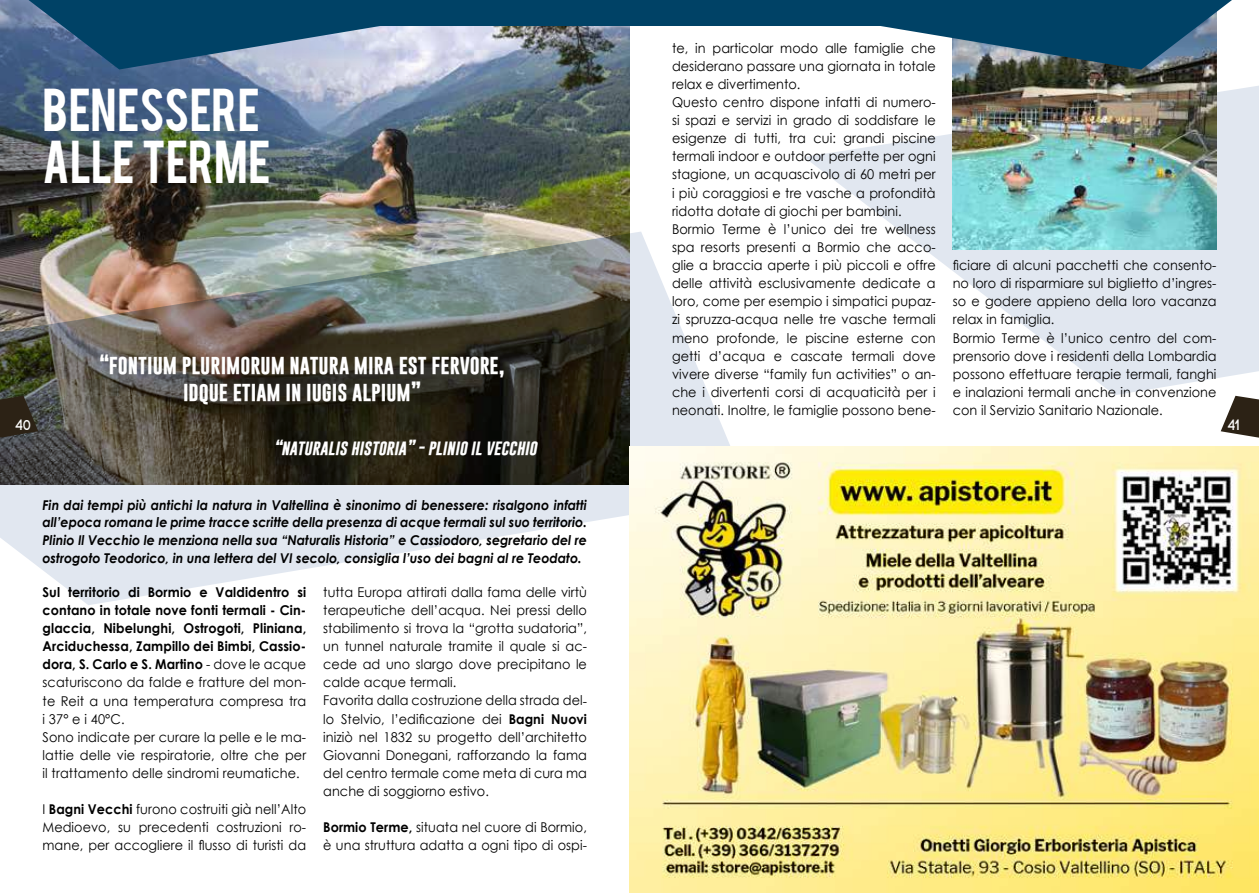
<style>
.page{position:relative;width:1259px;height:893px;background:#fff}
.page>*{position:absolute;margin:0;border:0;box-sizing:border-box;transform-origin:0 0}
.t1{font:47.55px/52.5px "Bebas";letter-spacing:.005em;color:#fff}
.t2{font:700 20.1px/27px "Gobold";color:#fff;text-align:center;scale:.94 1}
.t3{font:italic 700 15.9px "Gobold";color:#fff;scale:.94 1}
.t4{font:700 15px "Code";color:#fff;scale:.9 1}
.t5{font:13.5px/18.1px "Century Gothic";letter-spacing:.005em;color:#000;scale:.95 1}
.t6{font:italic 700 13.5px/17.7px "Century Gothic";color:#000;text-align:justify;scale:.94 1}
.s1{font-weight:700}
</style>
<div class="page">
<svg style="left:1220px;top:396px;width:39px;height:42px"></svg>
<svg style="left:804px;top:69px;width:455px;height:326px"></svg>
<img style="left:441px;top:26px;width:188px;height:206px">
<img style="left:0;top:0;width:441px;height:232px">
<img style="left:952px;top:69px;width:264px;height:180px">
<svg style="left:0;top:232px;width:730px;height:373px;fill:#e1e7f0"></svg>
<img style="left:0;top:232px;width:629px;height:253px">
<svg style="left:0;top:396px;width:38px;height:50px;background:#38332c"></svg>
<svg style="left:29px;top:0;width:352px;height:69px;background:#3e6a8b"></svg>
<div style="left:222px;top:0;width:936px;height:26px;background:#004266"></div>
<svg style="left:881px;top:0;width:351px;height:69px"></svg>
<img style="left:629px;top:446px;width:630px;height:447px">
<p class="t5" style="left:672px;top:38px;width:279px">te, in particolar modo alle famiglie che desiderano passare una giornata in totale relax e divertimento.<br>Questo centro dispone infatti di numero&shy;si spazi e servizi in grado di soddisfare le esigenze di tutti, tra cui: grandi piscine termali indoor e outdoor perfette per ogni stagione, un acquascivolo di 60 metri per i più coraggiosi e tre vasche a profondità ridotta dotate di giochi per bambini.<br>Bormio Terme è l’unico dei tre wellness spa resorts presenti a Bormio che acco&shy;glie a braccia aperte i più piccoli e offre delle attività esclusivamente dedicate a loro, come per esempio i simpatici pupaz&shy;zi spruzza-acqua nelle tre vasche termali meno profonde, le piscine esterne con getti d’acqua e cascate termali dove vivere diverse “family fun activities” o an&shy;che i divertenti corsi di acquaticità per i neonati. Inoltre, le famiglie possono bene-</p>
<h1 class="t1" style="left:43px;top:80px;width:230px">BENESSERE<br>ALLE TERME</h1>
<p class="t5" style="left:952px;top:256px;width:279px">ficiare di alcuni pacchetti che consento&shy;no loro di risparmiare sul biglietto d’ingres&shy;so e godere appieno della loro vacanza relax in famiglia.<br>Bormio Terme è l’unico centro del com&shy;prensorio dove i residenti della Lombardia possono effettuare terapie termali, fanghi e inalazioni termali anche in convenzione con il Servizio Sanitario Nazionale.</p>
<h2 class="t2" style="left:99px;top:351px;width:433px">“FONTIUM PLURIMORUM NATURA MIRA EST FERVORE,<br>IDQUE ETIAM IN IUGIS ALPIUM”</h2>
<p class="t3" style="left:273px;top:437px;width:285px">“NATURALIS HISTORIA” -PLINIO IL VECCHIO</p>
<p class="t4" style="left:16px;top:417px;width:18px">40</p>
<p class="t4" style="left:1228px;top:417px;width:14px">41</p>
<p class="t6" style="left:43px;top:496px;width:581px">Fin dai tempi più antichi la natura in Valtellina è sinonimo di benessere: risalgono infatti all’epoca romana le prime tracce scritte della presenza di acque termali sul suo territorio.<br>Plinio Il Vecchio le menziona nella sua “Naturalis Historia” e Cassiodoro, segretario del re ostrogoto Teodorico, in una lettera del VI secolo, consiglia l’uso dei bagni al re Teodato.</p>
<p class="t5" style="left:43px;top:583px;width:279px"><span class="s1">Sul territorio di Bormio e Valdidentro si contano in totale nove fonti termali - Cin&shy;glaccia, Nibelunghi, Ostrogoti, Pliniana, Arciduchessa, Zampillo dei Bimbi, Cassio&shy;dora, S. Carlo e S. Martino</span> - dove le acque scaturiscono da falde e fratture del mon&shy;te Reit a una temperatura compresa tra i 37° e i 40°C.<br>Sono indicate per curare la pelle e le ma&shy;lattie delle vie respiratorie, oltre che per il trattamento delle sindromi reumatiche.</p>
<p class="t5" style="left:43px;top:800px;width:279px;text-align:justify">I <span class="s1">Bagni Vecchi</span> furono costruiti già nell’Alto Medioevo, su precedenti costruzioni ro&shy;mane, per accogliere il flusso di turisti da</p>
<p class="t5" style="left:323px;top:583px;width:279px">tutta Europa attirati dalla fama delle virtù terapeutiche dell’acqua. Nei pressi dello stabilimento si trova la “grotta sudatoria”, un tunnel naturale tramite il quale si ac&shy;cede ad uno slargo dove precipitano le calde acque termali.<br>Favorita dalla costruzione della strada del&shy;lo Stelvio, l’edificazione dei <span class="s1">Bagni Nuovi </span>iniziò nel 1832 su progetto dell’architetto Giovanni Donegani, rafforzando la fama del centro termale come meta di cura ma anche di soggiorno estivo.</p>
<p class="t5" style="left:323px;top:818px;width:279px"><span class="s1">Bormio Terme,</span> situata nel cuore di Bormio, è una struttura adatta a ogni tipo di ospi-</p>
</div>
